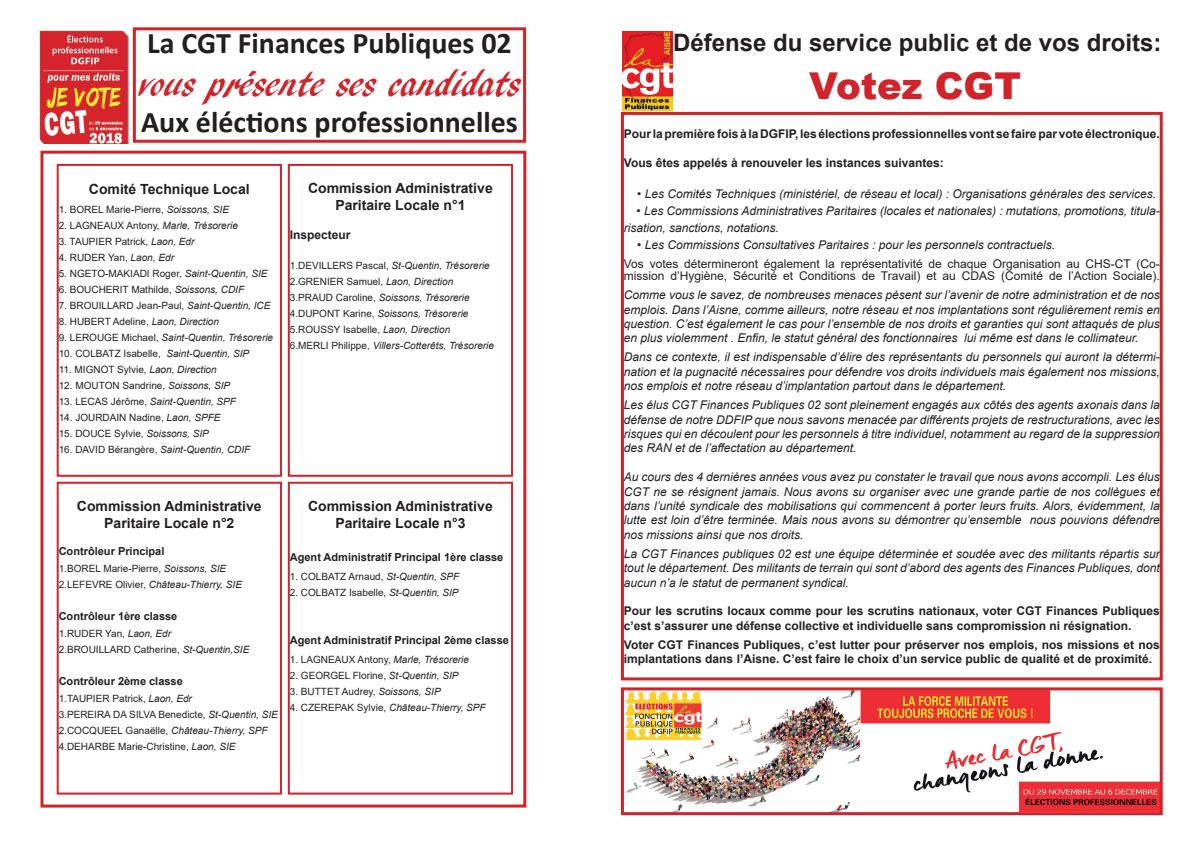
<style>
.page{position:relative;width:1191px;height:842px;background:#fff}
.page>*{position:absolute;margin:0;border:0;box-sizing:border-box;transform-origin:0 0}
.t1{font:900 37px "Arial";color:#d1232a}
.t2{font:36px "ARBLANCA";color:#d1232a}
.t3{font:700 30px "Calibri";color:#231f20}
.t4{font:700 24px "Arial";color:#231f20}
.t5{font:700 14px/16.8px "Arial";color:#231f20;text-align:center}
.t6{font:italic 12px/14.4px "Arial";color:#231f20;text-align:justify}
.t7{font:700 12px/14.4px "Arial";color:#231f20}
.t8{font:12px/12px "Arial";color:#231f20}
.t9{font:700 11px "Arial";color:#231f20}
.t10{font:10px/16px "Arial";color:#231f20}
.t11{font:italic 10px/16px "Arial";color:#231f20}
.s1{font-style:italic}
.s2{font-style:normal}
</style>
<div class="page">
<img style="left:622px;top:31px;width:50px;height:80px">
<div style="left:621px;top:112px;width:541px;height:568px;border:3px solid #d1232a"></div>
<img style="left:626px;top:691px;width:532px;height:120px">
<div style="left:621px;top:687px;width:541px;height:128px;border:3px solid #d1232a"></div>
<div style="left:40px;top:151px;width:486px;height:656px;border:3px solid #d1232a"></div>
<div style="left:133px;top:27px;width:393px;height:116px;border:3px solid #d1232a"></div>
<div style="left:57px;top:164px;width:225px;height:313px;border:2px solid #d1232a"></div>
<div style="left:288px;top:164px;width:225px;height:313px;border:2px solid #d1232a"></div>
<div style="left:57px;top:482px;width:225px;height:312px;border:2px solid #d1232a"></div>
<div style="left:288px;top:482px;width:225px;height:312px;border:2px solid #d1232a"></div>
<img style="left:40px;top:30px;width:89px;height:114px">
<h3 class="t3" style="left:147px;top:22px;width:366px">La CGT Finances Publiques 02</h3>
<h2 class="t2" style="left:138px;top:64px;width:384px">vous présente ses candidats</h2>
<h3 class="t3" style="left:141px;top:101px;width:378px">Aux éléctions professionnelles</h3>
<p class="t5" style="left:89px;top:181px;width:162px">Comité Technique Local</p>
<p class="t10" style="left:59px;top:202px;width:172px">1. BOREL Marie-Pierre, <span class="s1">Soissons, SIE</span></p>
<p class="t10" style="left:59px;top:218px;width:181px">2. LAGNEAUX Antony, <span class="s1">Marle, Trésorerie</span></p>
<p class="t10" style="left:59px;top:234px;width:137px">3. TAUPIER Patrick, <span class="s1">Laon, Edr</span></p>
<p class="t10" style="left:59px;top:250px;width:117px">4. RUDER Yan, <span class="s1">Laon, Edr</span></p>
<p class="t10" style="left:59px;top:266px;width:210px">5. NGETO-MAKIADI Roger, <span class="s1">Saint-Quentin, SIE</span></p>
<p class="t10" style="left:59px;top:282px;width:187px">6. BOUCHERIT Mathilde, <span class="s1">Soissons, CDIF</span></p>
<p class="t10" style="left:59px;top:298px;width:213px">7. BROUILLARD Jean-Paul, <span class="s1">Saint-Quentin, ICE</span></p>
<p class="t10" style="left:59px;top:314px;width:162px">8. HUBERT Adeline, <span class="s1">Laon, Direction</span></p>
<p class="t11" style="left:59px;top:330px;width:216px"><span class="s2">9. LEROUGE Michael,</span> Saint-Quentin, Trésorerie</p>
<p class="t10" style="left:59px;top:346px;width:192px">10. COLBATZ Isabelle, <span class="s1">Saint-Quentin, SIP</span></p>
<p class="t10" style="left:59px;top:362px;width:160px">11. MIGNOT Sylvie, <span class="s1">Laon, Direction</span></p>
<p class="t10" style="left:59px;top:378px;width:173px">12. MOUTON Sandrine, <span class="s1">Soissons, SIP</span></p>
<p class="t11" style="left:59px;top:394px;width:179px"><span class="s2">13. LECAS Jérôme,</span> Saint-Quentin, SPF</p>
<p class="t10" style="left:59px;top:410px;width:163px">14. JOURDAIN Nadine, <span class="s1">Laon, SPFE</span></p>
<p class="t10" style="left:59px;top:426px;width:152px">15. DOUCE Sylvie, <span class="s1">Soissons, SIP</span></p>
<p class="t10" style="left:59px;top:442px;width:193px">16. DAVID Bérangère, <span class="s1">Saint-Quentin, CDIF</span></p>
<p class="t5" style="left:308px;top:180px;width:186px">Commission Administrative<br>Paritaire Locale n°1</p>
<p class="t7" style="left:290px;top:227px;width:62px">Inspecteur</p>
<p class="t11" style="left:290px;top:258px;width:206px"><span class="s2">1.DEVILLERS Pascal,</span> St-Quentin, Trésorerie <span class="s2">2.GRENIER Samuel,</span> Laon, Direction <span class="s2">3.PRAUD Caroline,</span> Soissons, Trésorerie <span class="s2">4.DUPONT Karine,</span> Soissons, Trésorerie <span class="s2">5.ROUSSY Isabelle,</span> Laon, Direction<br><span class="s2">6.MERLI Philippe,</span> Villers-Cotterêts, Trésorerie</p>
<p class="t5" style="left:77px;top:498px;width:186px">Commission Administrative<br>Paritaire Locale n°2</p>
<p class="t9" style="left:59px;top:543px;width:107px">Contrôleur Principal</p>
<p class="t10" style="left:59px;top:560px;width:185px">1.BOREL Marie-Pierre, <span class="s1">Soissons, SIE<br></span>2.LEFEVRE Olivier, <span class="s1">Château-Thierry, SIE</span></p>
<p class="t9" style="left:59px;top:608px;width:120px">Contrôleur 1ère classe</p>
<p class="t10" style="left:59px;top:625px;width:192px">1.RUDER Yan, <span class="s1">Laon, Edr<br></span>2.BROUILLARD Catherine, <span class="s1">St-Quentin,SIE</span></p>
<p class="t9" style="left:59px;top:673px;width:126px">Contrôleur 2ème classe</p>
<p class="t10" style="left:59px;top:690px;width:221px">1.TAUPIER Patrick, <span class="s1">Laon, Edr<br></span>3.PEREIRA DA SILVA Benedicte, <span class="s1">St-Quentin, SIE </span>2.COCQUEEL Ganaëlle, <span class="s1">Château-Thierry, SPF </span>4.DEHARBE Marie-Christine, <span class="s1">Laon, SIE</span></p>
<p class="t5" style="left:308px;top:498px;width:186px">Commission Administrative<br>Paritaire Locale n°3</p>
<p class="t9" style="left:290px;top:549px;width:215px">Agent Administratif Principal 1ère classe</p>
<p class="t10" style="left:290px;top:568px;width:171px">1. COLBATZ Arnaud, <span class="s1">St-Quentin, SPF</span></p>
<p class="t10" style="left:290px;top:584px;width:170px">2. COLBATZ Isabelle, <span class="s1">St-Quentin, SIP</span></p>
<p class="t9" style="left:290px;top:632px;width:221px">Agent Administratif Principal 2ème classe</p>
<p class="t10" style="left:290px;top:651px;width:181px">1. LAGNEAUX Antony, <span class="s1">Marle, Trésorerie</span></p>
<p class="t10" style="left:290px;top:667px;width:170px">2. GEORGEL Florine, <span class="s1">St-Quentin, SIP</span></p>
<p class="t10" style="left:290px;top:683px;width:152px">3. BUTTET Audrey, <span class="s1">Soissons, SIP</span></p>
<p class="t11" style="left:290px;top:700px;width:197px"><span class="s2">4. CZEREPAK Sylvie,</span> Château-Thierry, SPF</p>
<h3 class="t4" style="left:673px;top:25px;width:490px">Défense du service public et de vos droits:</h3>
<h1 class="t1" style="left:809px;top:59px;width:213px">Votez CGT</h1>
<p class="t7" style="left:624px;top:127px;width:537px">Pour la première fois à la DGFIP, les élections professionnelles vont se faire par vote électronique.</p>
<p class="t7" style="left:624px;top:156px;width:321px">Vous êtes appelés à renouveler les instances suivantes:</p>
<p class="t6" style="left:637px;top:187px;width:520px">• Les Comités Techniques (ministériel, de réseau et local) : Organisations générales des services.</p>
<p class="t6" style="left:624px;top:203px;width:537px;line-height:17px;text-indent:13px">• Les Commissions Administratives Paritaires (locales et nationales) : mutations, promotions, titula&shy;risation, sanctions, notations.</p>
<p class="t6" style="left:637px;top:238px;width:419px">• Les Commissions Consultatives Paritaires : pour les personnels contractuels.</p>
<p class="t8" style="left:624px;top:258px;width:537px">Vos votes détermineront également la représentativité de chaque Organisation au CHS-CT (Co&shy;mission d’Hygiène, Sécurité et Conditions de Travail) et au CDAS (Comité de l’Action Sociale).</p>
<p class="t6" style="left:624px;top:288px;width:537px">Comme vous le savez, de nombreuses menaces pèsent sur l’avenir de notre administration et de nos emplois. Dans l’Aisne, comme ailleurs, notre réseau et nos implantations sont régulièrement remis en question. C’est également le cas pour l’ensemble de nos droits et garanties qui sont attaqués de plus en plus violemment . Enfin, le statut général des fonctionnaires lui même est dans le collimateur.</p>
<p class="t6" style="left:624px;top:350px;width:537px">Dans ce contexte, il est indispensable d’élire des représentants du personnels qui auront la détermi&shy;nation et la pugnacité nécessaires pour défendre vos droits individuels mais également nos missions, nos emplois et notre réseau d’implantation partout dans le département.</p>
<p class="t6" style="left:624px;top:398px;width:537px">Les élus CGT Finances Publiques 02 sont pleinement engagés aux côtés des agents axonais dans la défense de notre DDFIP que nous savons menacée par différents projets de restructurations, avec les risques qui en découlent pour les personnels à titre individuel, notamment au regard de la suppression des RAN et de l’affectation au département.</p>
<p class="t6" style="left:624px;top:470px;width:537px">Au cours des 4 dernières années vous avez pu constater le travail que nous avons accompli. Les élus CGT ne se résignent jamais. Nous avons su organiser avec une grande partie de nos collègues et dans l’unité syndicale des mobilisations qui commencent à porter leurs fruits. Alors, évidemment, la lutte est loin d’être terminée. Mais nous avons su démontrer qu’ensemble nous pouvions défendre nos missions ainsi que nos droits.</p>
<p class="t6" style="left:624px;top:547px;width:537px">La CGT Finances publiques 02 est une équipe déterminée et soudée avec des militants répartis sur tout le département. Des militants de terrain qui sont d’abord des agents des Finances Publiques, dont aucun n’a le statut de permanent syndical.</p>
<p class="t7" style="left:624px;top:604px;width:537px">Pour les scrutins locaux comme pour les scrutins nationaux, voter CGT Finances Publiques c’est s’assurer une défense collective et individuelle sans compromission ni résignation.</p>
<p class="t7" style="left:624px;top:638px;width:537px">Voter CGT Finances Publiques, c’est lutter pour préserver nos emplois, nos missions et nos implantations dans l’Aisne. C’est faire le choix d’un service public de qualité et de proximité.</p>
</div>
